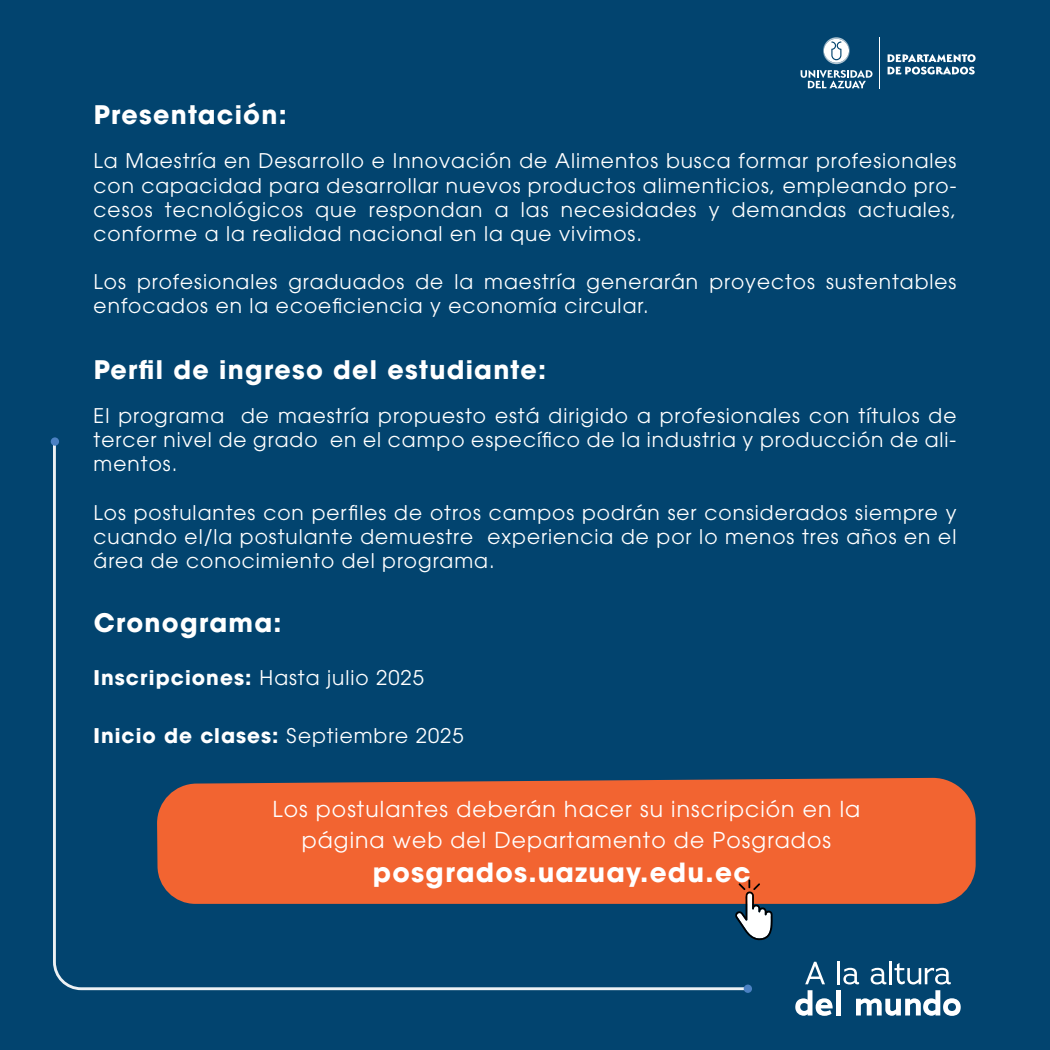
<style>
.page{position:relative;width:1050px;height:1050px;background:#02446f}
.page>*{position:absolute;margin:0;border:0;box-sizing:border-box;transform-origin:0 0}
.t1{font:700 26.25px "ITC Avant Garde Pro";letter-spacing:.05em;color:#fff}
.t2{font:700 25.38px "ITC Avant Garde Pro";letter-spacing:.05em;color:#fff}
.t3{font:21.88px/31.5px "ITC Avant Garde Pro";letter-spacing:.05em;color:#fff;text-align:center}
.t4{font:20.12px/24.2px "ITC Avant Garde Pro";letter-spacing:.05em;color:#fff;text-align:justify}
.t5{font:700 20.12px "ITC Avant Garde Pro";letter-spacing:.05em;color:#fff}
.s1{font-weight:400}
</style>
<div class="page">
<svg style="left:53px;top:446px;width:696px;height:544px"></svg>
<div style="left:51px;top:437px;width:8px;height:9px;background:#4b81c3;border-radius:50%"></div>
<div style="left:744px;top:985px;width:8px;height:8px;background:#4b81c3;border-radius:50%"></div>
<div style="left:157px;top:778px;width:819px;height:126px;background:#f26431"></div>
<svg style="left:735px;top:879px;width:38px;height:62px"></svg>
<svg style="left:805px;top:962px;width:20px;height:22px"></svg>
<hr style="left:837px;top:961px;width:3px;height:23px;background:#fff">
<hr style="left:889px;top:961px;width:3px;height:23px;background:#fff">
<svg style="left:795px;top:990px;width:38px;height:26px"></svg>
<div style="left:836px;top:990px;width:5px;height:26px;background:#fff"></div>
<svg style="left:843px;top:963px;width:118px;height:53px"></svg>
<hr style="left:879px;top:37px;width:1px;height:51px;background:#fff">
<svg style="left:888px;top:54px;width:88px;height:21px"></svg>
<svg style="left:823px;top:37px;width:27px;height:27px"></svg>
<svg style="left:801px;top:70px;width:72px;height:18px"></svg>
<p class="t2" style="left:94px;top:98px;width:194px">Presentación:</p>
<p class="t4" style="left:94px;top:149px;width:864px">La Maestría en Desarrollo e Innovación de Alimentos busca formar profesionales con capacidad para desarrollar nuevos productos alimenticios, empleando pro&shy;cesos tecnológicos que respondan a las necesidades y demandas actuales, conforme a la realidad nacional en la que vivimos.</p>
<p class="t4" style="left:94px;top:270px;width:864px">Los profesionales graduados de la maestría generarán proyectos sustentables enfocados en la ecoeficiencia y economía circular.</p>
<p class="t2" style="left:94px;top:353px;width:454px">Perfil de ingreso del estudiante:</p>
<p class="t4" style="left:94px;top:403px;width:864px">El programa de maestría propuesto está dirigido a profesionales con títulos de tercer nivel de grado en el campo específico de la industria y producción de ali&shy;mentos.</p>
<p class="t4" style="left:94px;top:500px;width:864px">Los postulantes con perfiles de otros campos podrán ser considerados siempre y cuando el/la postulante demuestre experiencia de por lo menos tres años en el área de conocimiento del programa.</p>
<p class="t2" style="left:94px;top:606px;width:189px">Cronograma:</p>
<p class="t5" style="left:94px;top:664px;width:332px">Inscripciones: <span class="s1">Hasta julio 2025</span></p>
<p class="t5" style="left:94px;top:722px;width:371px">Inicio de clases: <span class="s1">Septiembre 2025</span></p>
<p class="t3" style="left:273px;top:792px;width:589px">Los postulantes deberán hacer su inscripción en la página web del Departamento de Posgrados</p>
<h1 class="t1" style="left:373px;top:855px;width:379px">posgrados.uazuay.edu.ec</h1>
</div>
